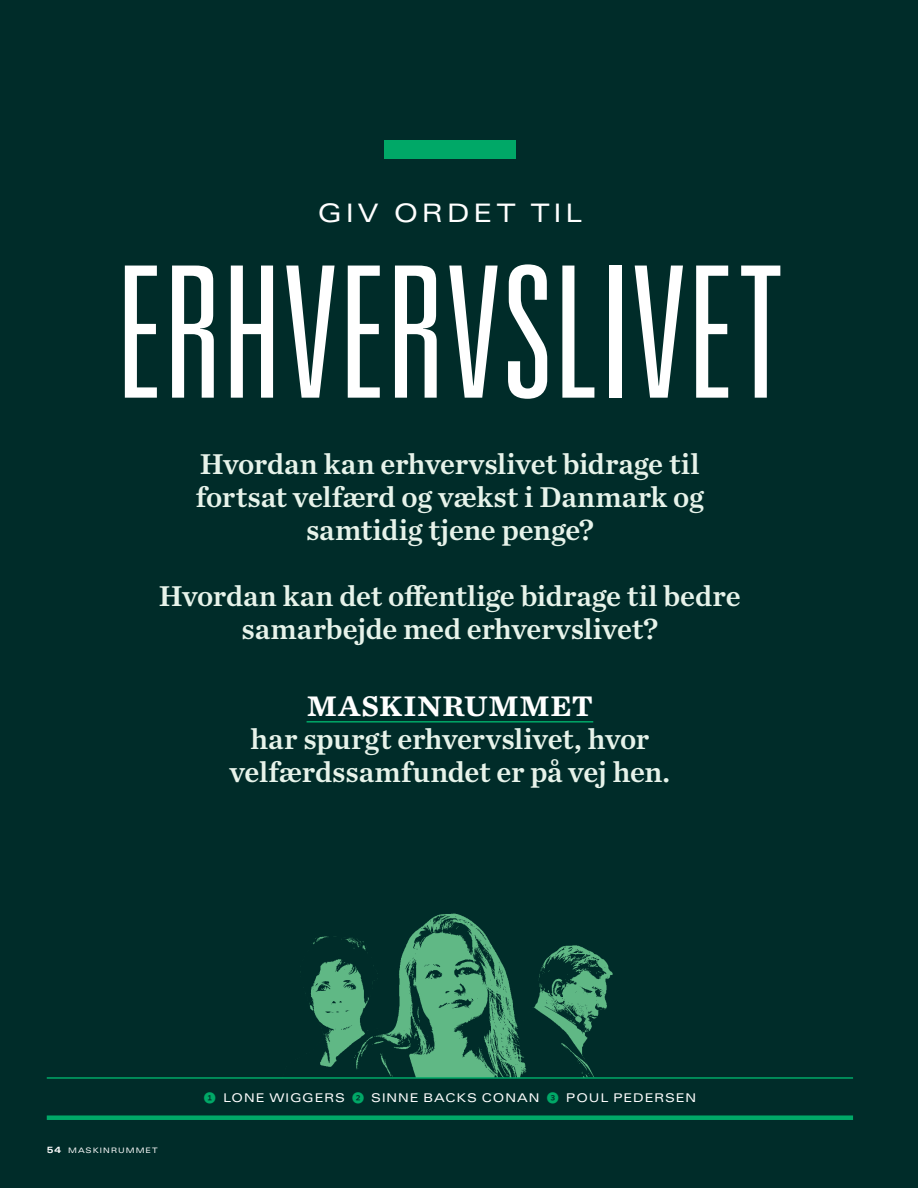
<style>
.page{position:relative;width:918px;height:1188px;background:#002c29}
.page>*{position:absolute;margin:0;border:0;box-sizing:border-box;transform-origin:0 0}
.t1{font:300 ultra-condensed 183px "Univers";letter-spacing:.01em;color:#fff}
.t2{font:38.1px "Chronicle Text G2 Semi";color:#fff}
.t3{font:30px/33px "Chronicle Text G2 Semi";letter-spacing:-.01em;color:#e7f3ea;text-align:center}
.t4{font:expanded 25.5px "Univers";letter-spacing:.155em;color:#fff}
.t5{font:expanded 12px "Univers";letter-spacing:.075em;color:#fff}
.t6{font:expanded 7.5px "Univers";letter-spacing:.14em;color:#fff}
.s1{font-weight:700;font-size:9px}
.s2{font-family:"Whitney Index Black Round Bd";font-stretch:normal;color:#00a867}
</style>
<div class="page">
<hr style="left:307px;top:721px;width:286px;height:2px;background:#00a867">
<div style="left:384px;top:140px;width:132px;height:19px;background:#00a867"></div>
<div style="left:47px;top:1115px;width:806px;height:5px;background:#00a867"></div>
<img style="left:300px;top:913px;width:313px;height:164px">
<hr style="left:47px;top:1077px;width:806px;height:2px;background:#00a867">
<p class="t4" style="left:318px;top:198px;width:266px">GIV ORDE T TIL</p>
<h1 class="t1" style="left:116px;top:238px;width:671px">ERHVERVSLIVET</h1>
<p class="t3" style="left:196px;top:446px;width:510px">Hvordan kan erhvervslivet bidrage til fortsat velfærd og vækst i Danmark og samtidig tjene penge?</p>
<p class="t3" style="left:159px;top:578px;width:583px">Hvordan kan det offentlige bidrage til bedre samarbejde med erhvervslivet?</p>
<p class="t2" style="left:307px;top:673px;width:288px">maskinrummet</p>
<p class="t3" style="left:230px;top:721px;width:442px">har spurgt erhvervslivet, hvor velfærdssamfundet er på vej hen.</p>
<p class="t6" style="left:47px;top:1146px;width:113px"><span class="s1">54</span> MASKINRUMME T</p>
<p class="t5" style="left:204px;top:1090px;width:494px"><span class="s2">1</span> LONE WIGGERS <span class="s2">2</span> SINNE BACKS CONAN <span class="s2">3</span> POUL PEDERSEN</p>
</div>
